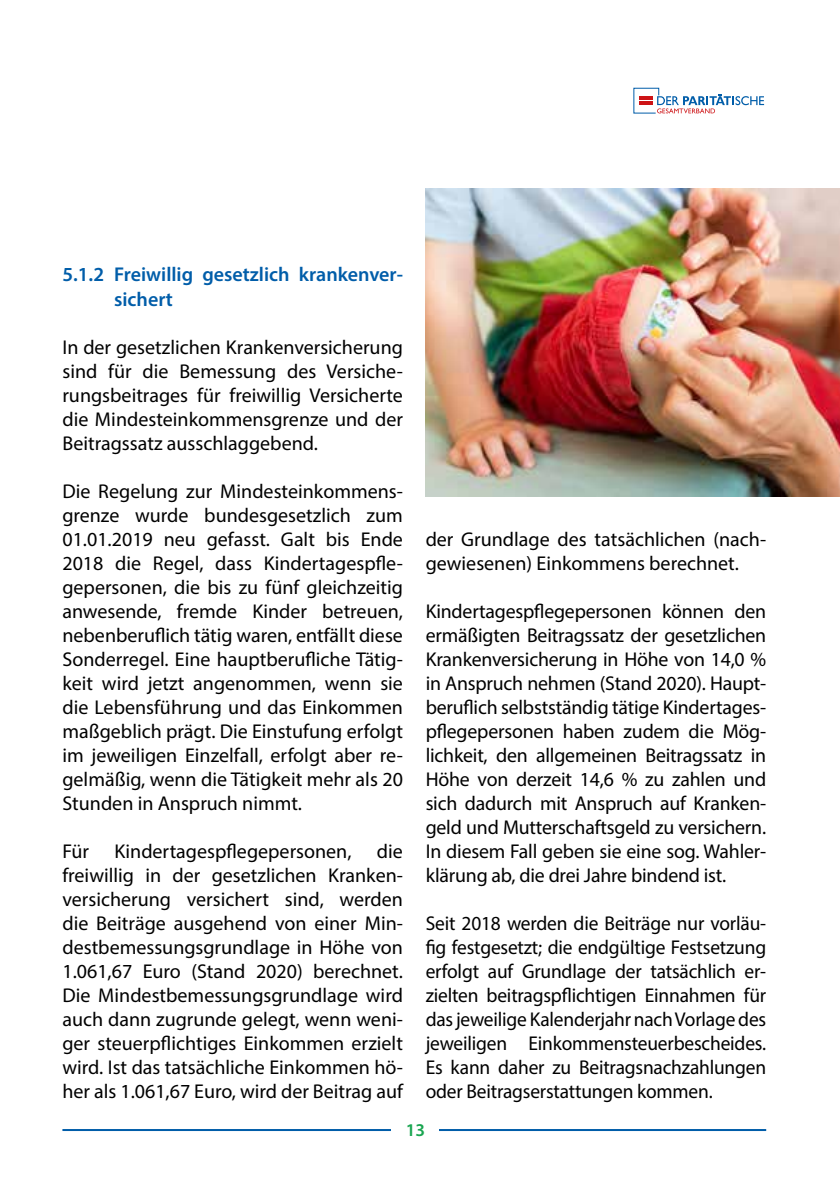
<style>
.page{position:relative;width:840px;height:1191px;background:#fff}
.page>*{position:absolute;margin:0;border:0;box-sizing:border-box;transform-origin:0 0}
.t1{font:20px/24px "Myriad Pro";color:#000;text-align:justify}
.t2{font:600 20px/24px "Myriad Pro";color:#005da9}
.t3{font:600 18px "Myriad Pro";color:#19a550}
</style>
<div class="page">
<hr style="left:62px;top:1129px;width:703px;height:2px;background:#005da9">
<div style="left:391px;top:1122px;width:48px;height:35px;background:#fff"></div>
<svg style="left:633px;top:88px;width:130px;height:25px"></svg>
<img style="left:425px;top:189px;width:414px;height:307px">
<p class="t2" style="left:114px;top:262px;width:290px;text-indent:-52px">5.1.2 Freiwillig gesetzlich krankenver&shy;sichert</p>
<p class="t1" style="left:62px;top:334px;width:342px">In der gesetzlichen Krankenversicherung sind für die Bemessung des Versiche&shy;rungsbeitrages für freiwillig Versicherte die Mindesteinkommensgrenze und der Beitragssatz ausschlaggebend.</p>
<p class="t1" style="left:62px;top:478px;width:342px">Die Regelung zur Mindesteinkommens&shy;grenze wurde bundesgesetzlich zum 01.01.2019 neu gefasst. Galt bis Ende 2018 die Regel, dass Kindertagespfle&shy;gepersonen, die bis zu fünf gleichzeitig anwesende, fremde Kinder betreuen, nebenberuflich tätig waren, entfällt diese Sonderregel. Eine hauptberufliche Tätig&shy;keit wird jetzt angenommen, wenn sie die Lebensführung und das Einkommen maßgeblich prägt. Die Einstufung erfolgt im jeweiligen Einzelfall, erfolgt aber re&shy;gelmäßig, wenn die Tätigkeit mehr als 20<br>Stunden in Anspruch nimmt.</p>
<p class="t1" style="left:62px;top:838px;width:28px">Für</p>
<p class="t1" style="left:114px;top:838px;width:238px">Kindertagespflegepersonen,</p>
<p class="t1" style="left:62px;top:838px;width:342px;text-indent:314px">die freiwillig in der gesetzlichen Kranken&shy;versicherung versichert sind, werden die Beiträge ausgehend von einer Min&shy;destbemessungsgrundlage in Höhe von 1.061,67 Euro (Stand 2020) berechnet.<br>Die Mindestbemessungsgrundlage wird auch dann zugrunde gelegt, wenn weni&shy;ger steuerpflichtiges Einkommen erzielt wird. Ist das tatsächliche Einkommen hö&shy;her als 1.061,67 Euro, wird der Beitrag auf</p>
<p class="t1" style="left:425px;top:526px;width:342px">der Grundlage des tatsächlichen (nach&shy;gewiesenen) Einkommens berechnet.</p>
<p class="t1" style="left:425px;top:598px;width:342px">Kindertagespflegepersonen können den ermäßigten Beitragssatz der gesetzlichen Krankenversicherung in Höhe von 14,0 % in Anspruch nehmen (Stand 2020). Haupt&shy;beruflich selbstständig tätige Kindertages&shy;pflegepersonen haben zudem die Mög&shy;lichkeit, den allgemeinen Beitragssatz in Höhe von derzeit 14,6 % zu zahlen und sich dadurch mit Anspruch auf Kranken&shy;geld und Mutterschaftsgeld zu versichern.<br>In diesem Fall geben sie eine sog. Wahler&shy;klärung ab, die drei Jahre bindend ist.</p>
<p class="t1" style="left:425px;top:910px;width:342px">Seit 2018 werden die Beiträge nur vorläu&shy;fig festgesetzt; die endgültige Festsetzung erfolgt auf Grundlage der tatsächlich er&shy;zielten beitragspflichtigen Einnahmen für das jeweilige Kalenderjahr nach Vorlage des jeweiligen Einkommensteuerbescheides.<br>Es kann daher zu Beitragsnachzahlungen oder Beitragserstattungen kommen.</p>
<p class="t3" style="left:405px;top:1118px;width:21px">13</p>
</div>
